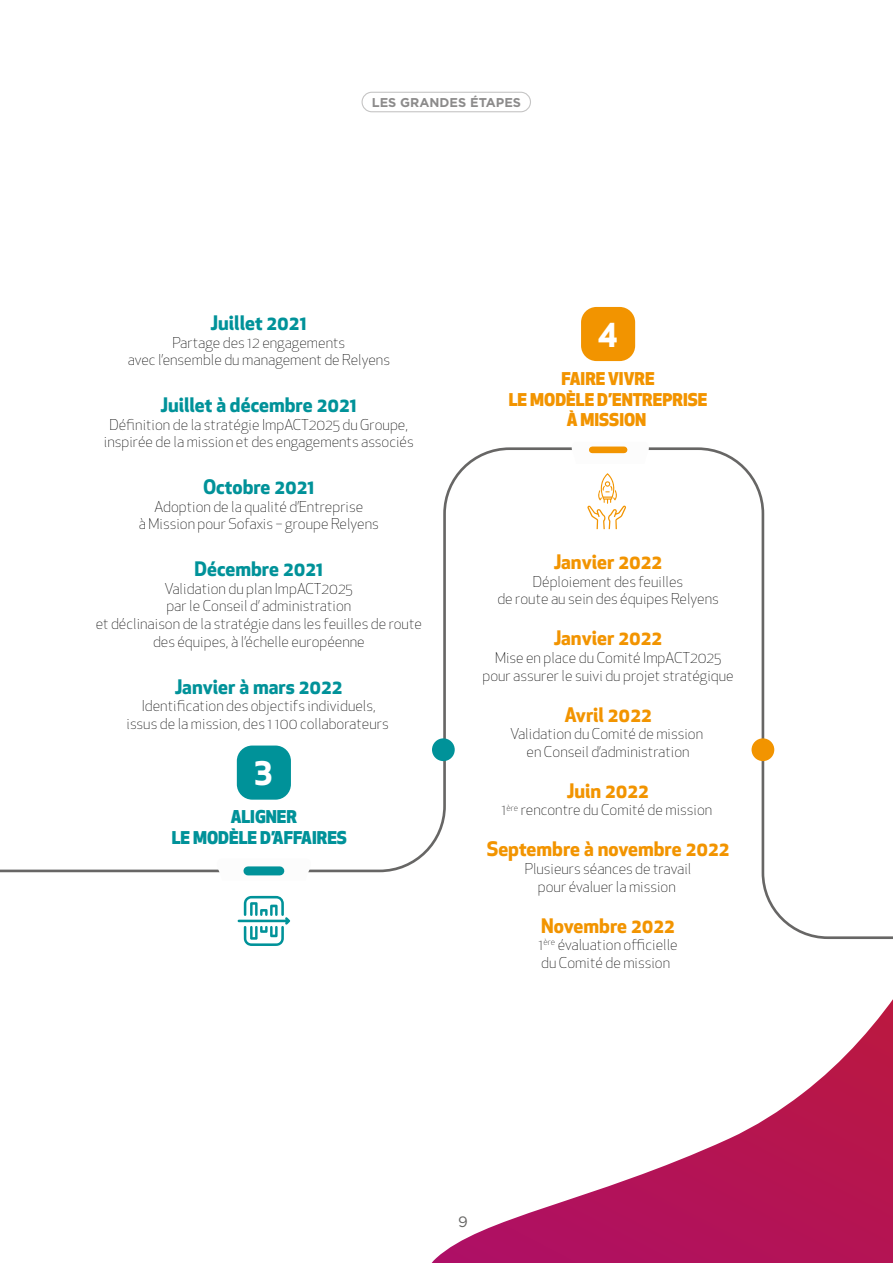
<style>
.page{position:relative;width:893px;height:1263px;background:#fff}
.page>*{position:absolute;margin:0;border:0;box-sizing:border-box;transform-origin:0 0}
.t1{font:700 31.65px "Apex New";color:#fff}
.t2{font:700 19.5px "Apex New";color:#f29400}
.t3{font:700 19.5px "Apex New";color:#009299}
.t4{font:800 17.25px/20.7px "Apex New";color:#f29400;text-align:center}
.t5{font:800 17.25px/20.7px "Apex New";color:#009299;text-align:center}
.t6{font:15px "Gotham";color:#676665}
.t7{font:300 14.7px/17.5px "Apex New";color:#000;text-align:center}
.t8{font:700 12.75px "Gotham";color:#8c8b8b}
</style>
<div class="page">
<svg style="left:0;top:447px;width:775px;height:475px"></svg>
<svg style="left:217px;top:858px;width:94px;height:23px"></svg>
<div style="left:237px;top:745px;width:54px;height:55px;background:#009299;border-radius:15px"></div>
<div style="left:248px;top:866px;width:32px;height:9px;background:#009299"></div>
<svg style="left:238px;top:896px;width:52px;height:50px"></svg>
<div style="left:581px;top:307px;width:54px;height:54px;background:#f29400;border-radius:15px"></div>
<svg style="left:572px;top:446px;width:77px;height:18px"></svg>
<div style="left:592px;top:446px;width:32px;height:7px;background:#f29400"></div>
<div style="left:432px;top:738px;width:23px;height:23px;background:#009299;border-radius:50%"></div>
<div style="left:751px;top:738px;width:23px;height:23px;background:#f29400;border-radius:50%"></div>
<svg style="left:587px;top:473px;width:39px;height:56px"></svg>
<div style="left:362px;top:92px;width:169px;height:20px;border:1px solid #8c8b8b;border-radius:10px"></div>
<svg style="left:408px;top:785px;width:485px;height:478px"></svg>
<p class="t8" style="left:372px;top:94px;width:151px">LES GRANDES ÉTAPES</p>
<h2 class="t3" style="left:211px;top:309px;width:97px">Juillet 2021</h2>
<p class="t7" style="left:128px;top:334px;width:264px">Partage des 12 engagements<br>avec l’ensemble du management de Relyens</p>
<h2 class="t3" style="left:161px;top:391px;width:198px">Juillet à décembre 2021</h2>
<p class="t7" style="left:104px;top:416px;width:311px">Définition de la stratégie ImpACT2025 du Groupe, inspirée de la mission et des engagements associés</p>
<h2 class="t3" style="left:203px;top:473px;width:113px">Octobre 2021</h2>
<p class="t7" style="left:139px;top:498px;width:241px">Adoption de la qualité d’Entreprise<br>à Mission pour Sofaxis – groupe Relyens</p>
<h2 class="t3" style="left:194px;top:555px;width:130px">Décembre 2021</h2>
<p class="t7" style="left:96px;top:580px;width:328px">Validation du plan ImpACT2025<br>par le Conseil d’ administration<br>et déclinaison de la stratégie dans les feuilles de route des équipes, à l’échelle européenne</p>
<h2 class="t3" style="left:175px;top:672px;width:169px">Janvier à mars 2022</h2>
<p class="t7" style="left:126px;top:697px;width:264px">Identification des objectifs individuels, issus de la mission, des 1 100 collaborateurs</p>
<h1 class="t1" style="left:254px;top:751px;width:21px">3</h1>
<p class="t5" style="left:172px;top:806px;width:177px">ALIGNER<br>LE MODÈLE D’AFFAIRES</p>
<h1 class="t1" style="left:598px;top:312px;width:21px">4</h1>
<p class="t4" style="left:509px;top:368px;width:200px">FAIRE VIVRE<br>LE MODÈLE D’ENTREPRISE<br>À MISSION</p>
<h2 class="t2" style="left:554px;top:548px;width:110px">Janvier 2022</h2>
<p class="t7" style="left:497px;top:573px;width:223px">Déploiement des feuilles<br>de route au sein des équipes Relyens</p>
<h2 class="t2" style="left:554px;top:624px;width:110px">Janvier 2022</h2>
<p class="t7" style="left:482px;top:649px;width:253px">Mise en place du Comité ImpACT2025 pour assurer le suivi du projet stratégique</p>
<h2 class="t2" style="left:564px;top:700px;width:89px">Avril 2022</h2>
<p class="t7" style="left:511px;top:725px;width:194px">Validation du Comité de mission en Conseil d’administration</p>
<h2 class="t2" style="left:567px;top:776px;width:83px">Juin 2022</h2>
<p class="t7" style="left:501px;top:801px;width:212px">1<sup>ère</sup> rencontre du Comité de mission</p>
<h2 class="t2" style="left:487px;top:835px;width:244px">Septembre à novembre 2022</h2>
<p class="t7" style="left:525px;top:860px;width:168px">Plusieurs séances de travail pour évaluer la mission</p>
<h2 class="t2" style="left:541px;top:911px;width:135px">Novembre 2022</h2>
<p class="t7" style="left:538px;top:936px;width:141px;text-align:left">1<sup>ère</sup> évaluation officielle du Comité de mission</p>
<p class="t6" style="left:458px;top:1212px;width:11px">9</p>
</div>
